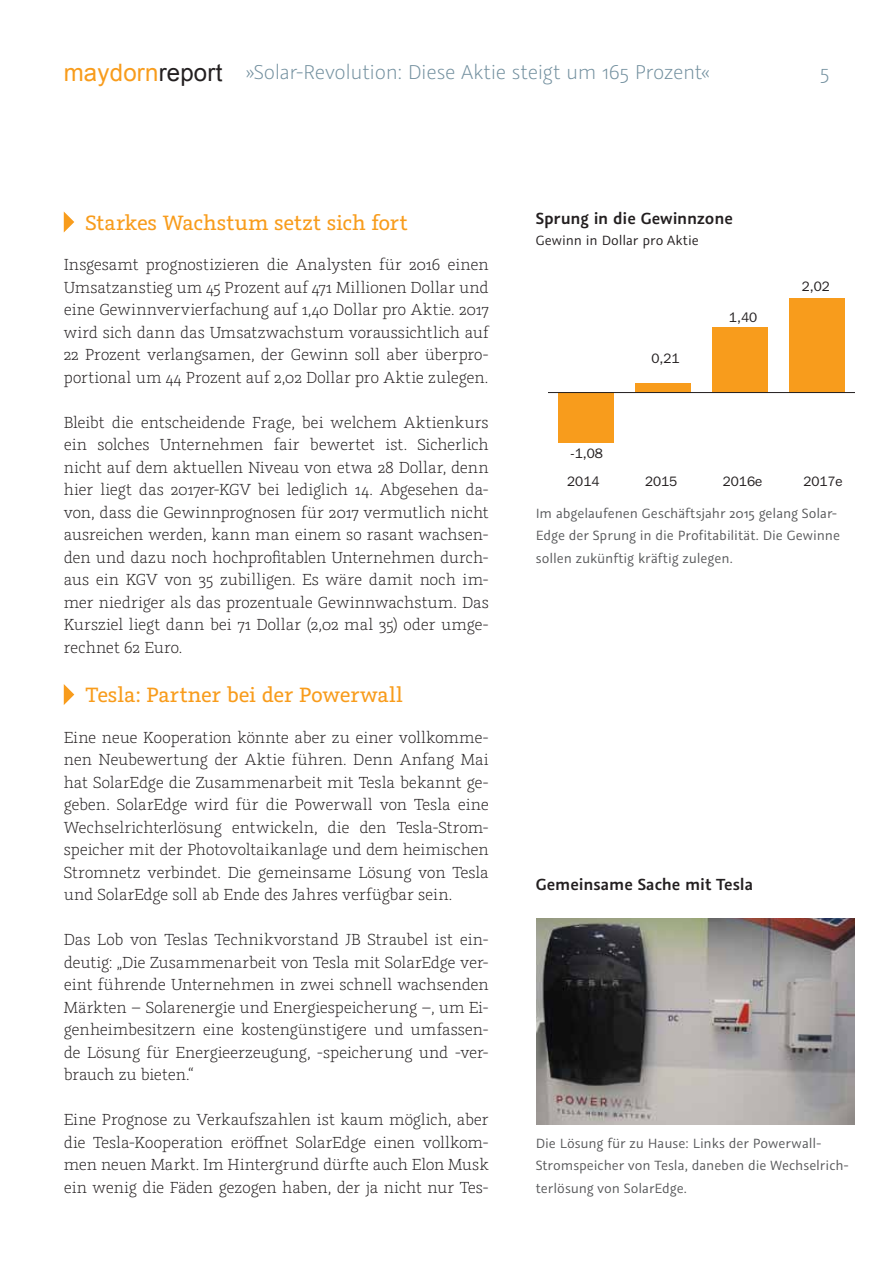
<style>
.page{position:relative;width:893px;height:1263px;background:#fff}
.page>*{position:absolute;margin:0;border:0;box-sizing:border-box;transform-origin:0 0}
.t1{font:23.25px "Graublau Slab";letter-spacing:-.01em;color:#f89c1c}
.t2{font:300 22.5px "Graublau Sans";letter-spacing:-.015em;color:#73909f}
.t3{font:300 18px/22.5px "Graublau Slab";letter-spacing:-.01em;color:#231f20;text-align:justify}
.t4{font:600 18px "Graublau Sans";letter-spacing:-.005em;color:#231f20}
.t5{font:15px/22.5px "Graublau Sans";letter-spacing:-.005em;color:#57585a}
.t6{font:15px "Graublau Sans";color:#231f20}
.t7{font:13.5px "Franklin Gothic IT Cby BT";color:#231f20}
.s1{font-family:"Arial";font-weight:400;font-size:24px;color:#f89c1c}
.s2{font-family:"Arial";font-weight:400;font-size:24px;color:#231f20}
.s3{font-family:"Graublau Slab"}
</style>
<div class="page">
<svg style="left:64px;top:212px;width:10px;height:21px"></svg>
<svg style="left:64px;top:684px;width:10px;height:21px"></svg>
<div style="left:559px;top:392px;width:55px;height:51px;background:#f89c1c"></div>
<div style="left:636px;top:383px;width:55px;height:9px;background:#f89c1c"></div>
<div style="left:712px;top:327px;width:56px;height:65px;background:#f89c1c"></div>
<div style="left:789px;top:298px;width:56px;height:94px;background:#f89c1c"></div>
<hr style="left:548px;top:392px;width:307px;height:1px;background:#231f20">
<img style="left:536px;top:918px;width:319px;height:207px">
<p class="t2" style="left:64px;top:59px;width:648px"><span class="s1">maydorn</span><span class="s2">report</span> <span class="s3">»</span>Solar-Revolution: Diese Aktie steigt um 165 Prozent«</p>
<p class="t2" style="left:820px;top:59px;width:11px">5</p>
<p class="t1" style="left:85px;top:208px;width:324px">Starkes Wachstum setzt sich fort</p>
<p class="t3" style="left:64px;top:253px;width:427px">Insgesamt prognostizieren die Analysten für 2016 einen Umsatzanstieg um 45 Prozent auf 471 Millionen Dollar und eine Gewinnvervierfachung auf 1,40 Dollar pro Aktie. 2017 wird sich dann das Umsatzwachstum voraussichtlich auf 22 Prozent verlangsamen, der Gewinn soll aber überpro&shy;portional um 44 Prozent auf 2,02 Dollar pro Aktie zulegen.</p>
<p class="t3" style="left:64px;top:410px;width:427px">Bleibt die entscheidende Frage, bei welchem Aktienkurs ein solches Unternehmen fair bewertet ist. Sicherlich nicht auf dem aktuellen Niveau von etwa 28 Dollar, denn hier liegt das 2017er-KGV bei lediglich 14. Abgesehen da&shy;von, dass die Gewinnprognosen für 2017 vermutlich nicht ausreichen werden, kann man einem so rasant wachsen&shy;den und dazu noch hochprofitablen Unternehmen durch&shy;aus ein KGV von 35 zubilligen. Es wäre damit noch im&shy;mer niedriger als das prozentuale Gewinnwachstum. Das Kursziel liegt dann bei 71 Dollar (2,02 mal 35) oder umge&shy;rechnet 62 Euro.</p>
<p class="t1" style="left:85px;top:680px;width:319px">Tesla: Partner bei der Powerwall</p>
<p class="t3" style="left:64px;top:725px;width:427px">Eine neue Kooperation könnte aber zu einer vollkomme&shy;nen Neubewertung der Aktie führen. Denn Anfang Mai hat SolarEdge die Zusammenarbeit mit Tesla bekannt ge&shy;geben. SolarEdge wird für die Powerwall von Tesla eine Wechselrichterlösung entwickeln, die den Tesla-Strom&shy;speicher mit der Photovoltaikanlage und dem heimischen Stromnetz verbindet. Die gemeinsame Lösung von Tesla und SolarEdge soll ab Ende des Jahres verfügbar sein.</p>
<p class="t3" style="left:64px;top:928px;width:427px">Das Lob von Teslas Technikvorstand JB Straubel ist ein&shy;deutig: „Die Zusammenarbeit von Tesla mit SolarEdge ver&shy;eint führende Unternehmen in zwei schnell wachsenden Märkten – Solarenergie und Energiespeicherung –, um Ei&shy;genheimbesitzern eine kostengünstigere und umfassen&shy;de Lösung für Energieerzeugung, -speicherung und -ver&shy;brauch zu bieten.“</p>
<p class="t3" style="left:64px;top:1108px;width:427px">Eine Prognose zu Verkaufszahlen ist kaum möglich, aber die Tesla-Kooperation eröffnet SolarEdge einen vollkom&shy;men neuen Markt. Im Hintergrund dürfte auch Elon Musk ein wenig die Fäden gezogen haben, der ja nicht nur Tes-</p>
<p class="t4" style="left:536px;top:207px;width:199px">Sprung in die Gewinnzone</p>
<p class="t6" style="left:536px;top:232px;width:165px">Gewinn in Dollar pro Aktie</p>
<p class="t7" style="left:570px;top:445px;width:34px">-1,08</p>
<p class="t7" style="left:651px;top:349px;width:30px">0,21</p>
<p class="t7" style="left:729px;top:309px;width:30px">1,40</p>
<p class="t7" style="left:802px;top:278px;width:30px">2,02</p>
<p class="t7" style="left:567px;top:473px;width:34px">2014</p>
<p class="t7" style="left:645px;top:473px;width:34px">2015</p>
<p class="t7" style="left:723px;top:473px;width:41px">2016e</p>
<p class="t7" style="left:803px;top:473px;width:41px">2017e</p>
<p class="t5" style="left:536px;top:501px;width:306px">Im abgelaufenen Geschäftsjahr 2015 gelang Solar-<br>Edge der Sprung in die Profitabilität. Die Gewinne sollen zukünftig kräftig zulegen.</p>
<p class="t4" style="left:536px;top:873px;width:219px">Gemeinsame Sache mit Tesla</p>
<p class="t5" style="left:536px;top:1131px;width:313px">Die Lösung für zu Hause: Links der Powerwall-<br>Stromspeicher von Tesla, daneben die Wechselrich&shy;terlösung von SolarEdge.</p>
</div>
